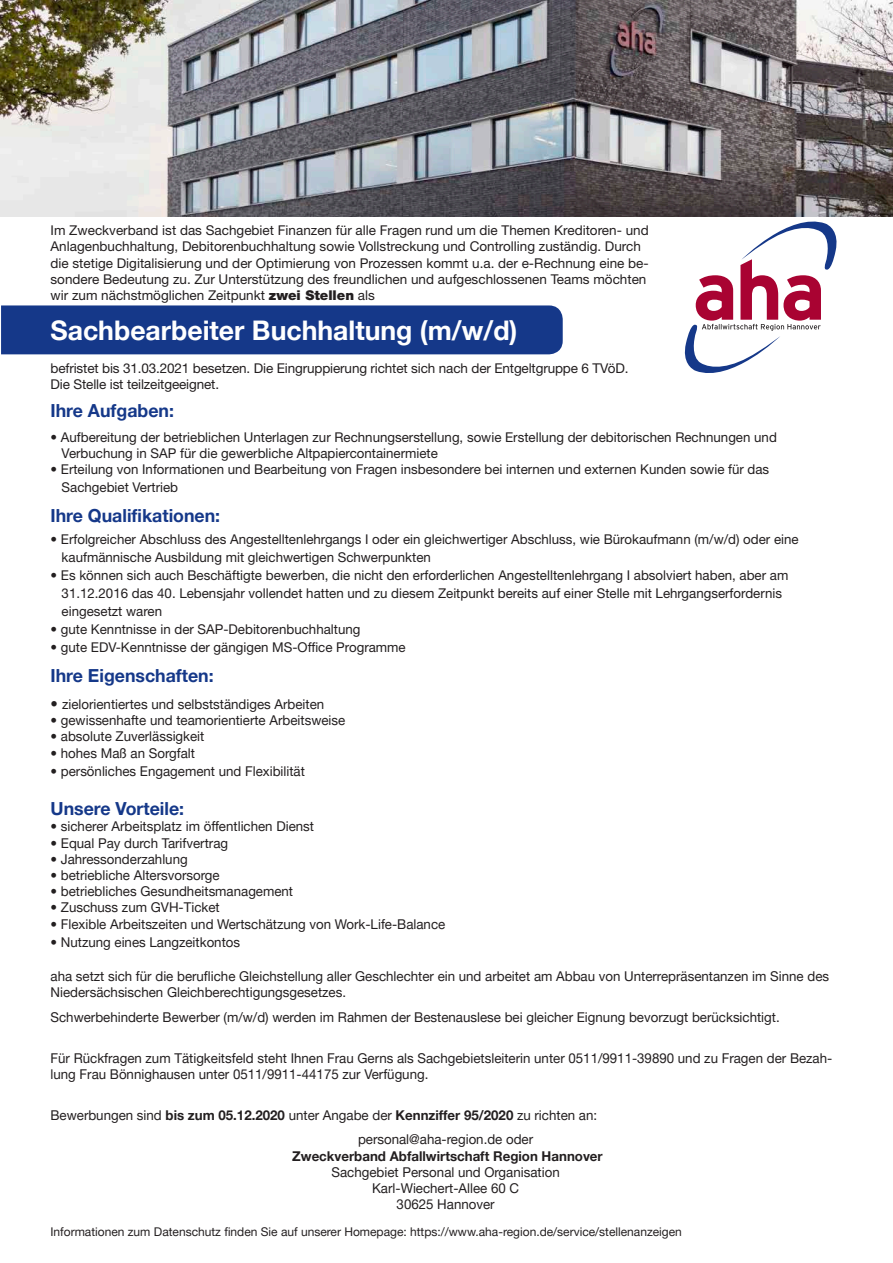
<style>
.page{position:relative;width:893px;height:1263px;background:#fff}
.page>*{position:absolute;margin:0;border:0;box-sizing:border-box;transform-origin:0 0}
.t1{font:700 27px "Helvetica Neue LT Pro";color:#fff}
.t2{font:700 18px "Helvetica Neue LT Pro";color:#153889}
.t3{font:13.5px/16.2px "Helvetica Neue LT Std";color:#231f20}
.t4{font:13.5px/16.2px "Helvetica Neue LT Pro";color:#231f20}
.t5{font:12px "Helvetica Neue LT Pro";color:#231f20}
.s1{font-weight:900}
.s2{font-size:15px}
.s3{font-weight:700}
</style>
<div class="page">
<img style="left:0;top:0;width:893px;height:217px">
<svg style="left:685px;top:221px;width:152px;height:152px"></svg>
<div style="left:1px;top:305px;width:562px;height:49px;background:#153889"></div>
<p class="t3" style="left:51px;top:222px;width:600px">Im Zweckverband ist das Sachgebiet Finanzen für alle Fragen rund um die Themen Kreditoren- und Anlagenbuchhaltung, Debitorenbuchhaltung sowie Vollstreckung und Controlling zuständig. Durch die stetige Digitalisierung und der Optimierung von Prozessen kommt u.a. der e-Rechnung eine be&shy;sondere Bedeutung zu. Zur Unterstützung des freundlichen und aufgeschlossenen Teams möchten wir zum nächstmöglichen Zeitpunkt <span class="s1">zwei Stellen</span> als</p>
<p class="t1" style="left:51px;top:314px;width:468px">Sachbearbeiter Buchhaltung (m/w/d)</p>
<p class="t3" style="left:51px;top:360px;width:580px">befristet bis 31.03.2021 besetzen. Die Eingruppierung richtet sich nach der Entgeltgruppe 6 TVöD.<br>Die Stelle ist teilzeitgeeignet.</p>
<p class="t2" style="left:51px;top:399px;width:125px">Ihre Aufgaben:</p>
<p class="t3" style="left:62px;top:428px;width:717px;text-indent:-11px">• Aufbereitung der betrieblichen Unterlagen zur Rechnungserstellung, sowie Erstellung der debitorischen Rechnungen und<br>Verbuchung in SAP für die gewerbliche Altpapiercontainermiete</p>
<p class="t3" style="left:62px;top:460px;width:709px;line-height:18px;text-indent:-11px">• Erteilung von Informationen und Bearbeitung von Fragen insbesondere bei internen und externen Kunden sowie für das<br>Sachgebiet Vertrieb</p>
<p class="t2" style="left:51px;top:504px;width:171px">Ihre Qualifikationen:</p>
<p class="t3" style="left:62px;top:530px;width:738px;line-height:18px;text-indent:-11px">• Erfolgreicher Abschluss des Angestelltenlehrgangs I oder ein gleichwertiger Abschluss, wie Bürokaufmann (m/w/d) oder eine kaufmännische Ausbildung mit gleichwertigen Schwerpunkten</p>
<p class="t3" style="left:62px;top:566px;width:728px;line-height:18px;text-indent:-11px">• Es können sich auch Beschäftigte bewerben, die nicht den erforderlichen Angestelltenlehrgang I absolviert haben, aber am<br>31.12.2016 das 40. Lebensjahr vollendet hatten und zu diesem Zeitpunkt bereits auf einer Stelle mit Lehrgangserfordernis eingesetzt waren</p>
<p class="t3" style="left:51px;top:621px;width:311px">• gute Kenntnisse in der SAP-Debitorenbuchhaltung</p>
<p class="t3" style="left:51px;top:639px;width:357px">• gute EDV-Kenntnisse der gängigen MS-Office Programme</p>
<p class="t2" style="left:51px;top:665px;width:165px">Ihre Eigenschaften:</p>
<p class="t4" style="left:51px;top:696px;width:275px"><span class="s2">•</span> zielorientiertes und selbstständiges Arbeiten</p>
<p class="t4" style="left:51px;top:712px;width:296px">• gewissenhafte und teamorientierte Arbeitsweise</p>
<p class="t4" style="left:51px;top:728px;width:155px">• absolute Zuverlässigkeit</p>
<p class="t4" style="left:51px;top:744px;width:146px">• hohes Maß an Sorgfalt</p>
<p class="t4" style="left:51px;top:762px;width:256px">• persönliches Engagement und Flexibilität</p>
<p class="t2" style="left:51px;top:798px;width:135px">Unsere Vorteile:</p>
<p class="t4" style="left:51px;top:818px;width:265px">• sicherer Arbeitsplatz im öffentlichen Dienst</p>
<p class="t4" style="left:51px;top:834px;width:179px">• Equal Pay durch Tarifvertrag</p>
<p class="t4" style="left:51px;top:850px;width:139px">• Jahressonderzahlung</p>
<p class="t4" style="left:51px;top:867px;width:171px">• betriebliche Altersvorsorge</p>
<p class="t4" style="left:51px;top:883px;width:244px">• betriebliches Gesundheitsmanagement</p>
<p class="t4" style="left:51px;top:899px;width:171px">• Zuschuss zum GVH-Ticket</p>
<p class="t4" style="left:51px;top:915px;width:396px">• Flexible Arbeitszeiten und Wertschätzung von Work-Life-Balance</p>
<p class="t4" style="left:51px;top:933px;width:191px">• Nutzung eines Langzeitkontos</p>
<p class="t4" style="left:51px;top:967px;width:780px">aha setzt sich für die berufliche Gleichstellung aller Geschlechter ein und arbeitet am Abbau von Unterrepräsentanzen im Sinne des<br>Niedersächsischen Gleichberechtigungsgesetzes.</p>
<p class="t4" style="left:51px;top:1008px;width:731px">Schwerbehinderte Bewerber (m/w/d) werden im Rahmen der Bestenauslese bei gleicher Eignung bevorzugt berücksichtigt.</p>
<p class="t4" style="left:51px;top:1049px;width:783px">Für Rückfragen zum Tätigkeitsfeld steht Ihnen Frau Gerns als Sachgebietsleiterin unter 0511/9911-39890 und zu Fragen der Bezah&shy;lung Frau Bönnighausen unter 0511/9911-44175 zur Verfügung.</p>
<p class="t4" style="left:51px;top:1106px;width:548px">Bewerbungen sind <span class="s3">bis zum 05.12.2020</span> unter Angabe der <span class="s3">Kennziffer 95/2020</span> zu richten an:</p>
<p class="t4" style="left:292px;top:1131px;width:312px;text-align:center">personal@aha-region.de oder<br><span class="s3">Zweckverband Abfallwirtschaft Region Hannover<br></span>Sachgebiet Personal und Organisation<br>Karl-Wiechert-Allee 60 C<br>30625 Hannover</p>
<p class="t5" style="left:51px;top:1225px;width:633px">Informationen zum Datenschutz finden Sie auf unserer Homepage: https://www.aha-region.de/service/stellenanzeigen</p>
</div>
